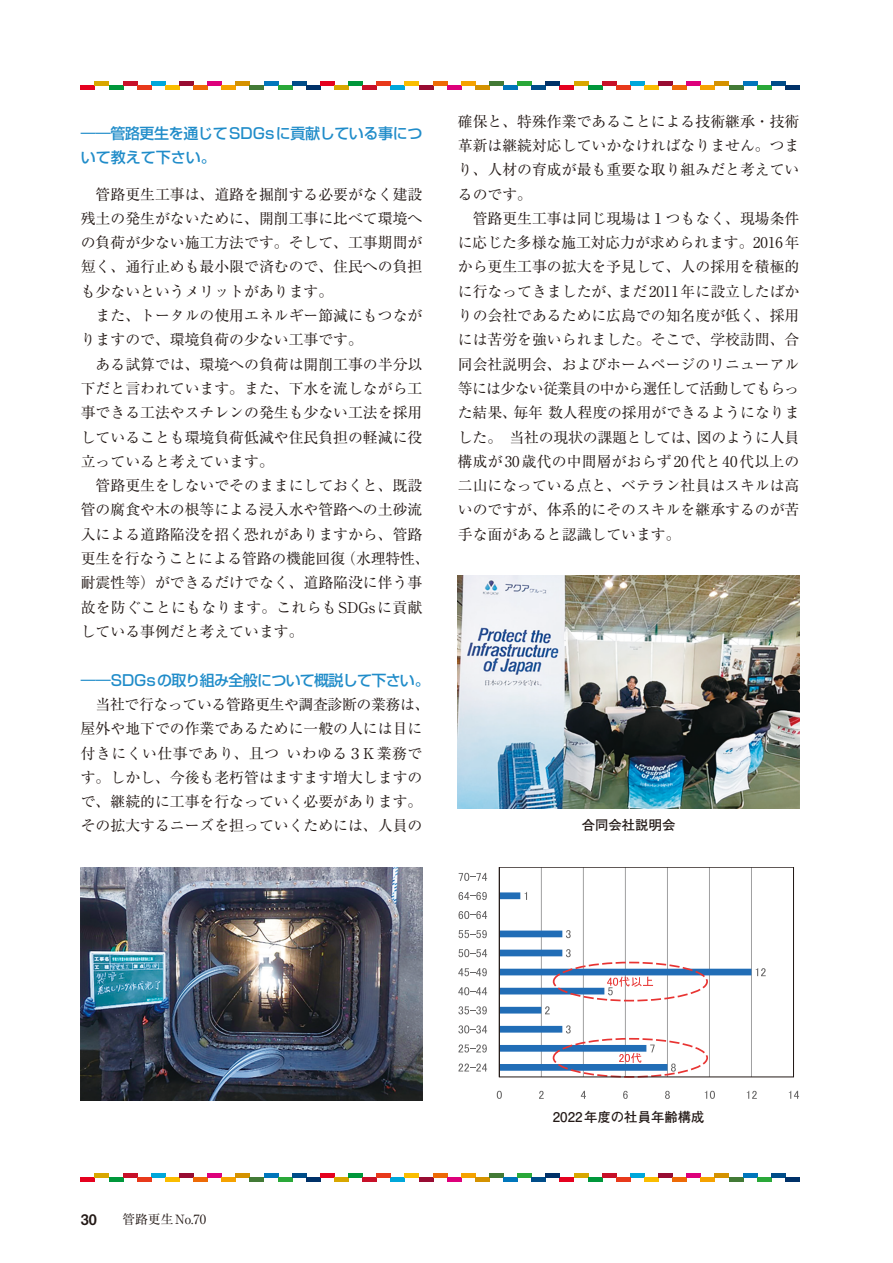
<style>
.page{position:relative;width:893px;height:1263px;background:#fff}
.page>*{position:absolute;margin:0;border:0;box-sizing:border-box;transform-origin:0 0}
.t1{font:500 15px/24.3px "Shin Go Pro";letter-spacing:-.025em;color:#208cc9}
.t2{font:500 15px "Shin Go Pro";letter-spacing:-.045em;color:#208cc9}
.t3{font:14.85px/24.3px "Ryumin Pr 5";color:#231916}
.t4{font:700 13.35px "Futo Go B101 Pro";color:#231916}
.t5{font:12.75px "Ryumin Pr 5";color:#231916}
.s1{font-family:"Midashi Go Pro MB31";font-size:14.55px}
</style>
<div class="page">
<hr style="left:151px;top:1173px;width:14px;height:4px;background:#00a7da">
<hr style="left:81px;top:1177px;width:14px;height:4px;background:#e5011f">
<hr style="left:95px;top:1173px;width:14px;height:4px;background:#d8a700">
<hr style="left:109px;top:1177px;width:14px;height:4px;background:#00973b">
<hr style="left:123px;top:1173px;width:14px;height:4px;background:#c71029">
<hr style="left:137px;top:1177px;width:14px;height:4px;background:#e8391b">
<hr style="left:165px;top:1177px;width:14px;height:4px;background:#fabd00">
<hr style="left:179px;top:1173px;width:15px;height:4px;background:#980c32">
<hr style="left:194px;top:1177px;width:14px;height:4px;background:#ed6a06">
<hr style="left:208px;top:1173px;width:14px;height:4px;background:#dd007b">
<hr style="left:222px;top:1177px;width:14px;height:4px;background:#f5a200">
<hr style="left:236px;top:1173px;width:14px;height:4px;background:#d49200">
<hr style="left:250px;top:1177px;width:14px;height:4px;background:#437a36">
<hr style="left:264px;top:1173px;width:14px;height:4px;background:#0076bb">
<hr style="left:278px;top:1177px;width:14px;height:4px;background:#2aa839">
<hr style="left:292px;top:1173px;width:14px;height:4px;background:#004d89">
<hr style="left:306px;top:1177px;width:14px;height:4px;background:#003168">
<hr style="left:630px;top:1173px;width:14px;height:4px;background:#00a7da">
<hr style="left:560px;top:1177px;width:14px;height:4px;background:#e5011f">
<hr style="left:574px;top:1173px;width:14px;height:4px;background:#d8a700">
<hr style="left:588px;top:1177px;width:14px;height:4px;background:#00973b">
<hr style="left:602px;top:1173px;width:14px;height:4px;background:#c71029">
<hr style="left:616px;top:1177px;width:14px;height:4px;background:#e8391b">
<hr style="left:644px;top:1177px;width:14px;height:4px;background:#fabd00">
<hr style="left:658px;top:1173px;width:15px;height:4px;background:#980c32">
<hr style="left:673px;top:1177px;width:14px;height:4px;background:#ed6a06">
<hr style="left:687px;top:1173px;width:14px;height:4px;background:#dd007b">
<hr style="left:701px;top:1177px;width:14px;height:4px;background:#f5a200">
<hr style="left:715px;top:1173px;width:14px;height:4px;background:#d49200">
<hr style="left:729px;top:1177px;width:14px;height:4px;background:#437a36">
<hr style="left:743px;top:1173px;width:14px;height:4px;background:#0076bb">
<hr style="left:757px;top:1177px;width:14px;height:4px;background:#2aa839">
<hr style="left:771px;top:1173px;width:14px;height:4px;background:#004d89">
<hr style="left:785px;top:1177px;width:14px;height:4px;background:#003168">
<hr style="left:391px;top:1177px;width:14px;height:4px;background:#00a7da">
<hr style="left:320px;top:1173px;width:14px;height:4px;background:#e5011f">
<hr style="left:334px;top:1177px;width:14px;height:4px;background:#d8a700">
<hr style="left:348px;top:1173px;width:15px;height:4px;background:#00973b">
<hr style="left:363px;top:1177px;width:14px;height:4px;background:#c71029">
<hr style="left:377px;top:1173px;width:14px;height:4px;background:#e8391b">
<hr style="left:405px;top:1173px;width:14px;height:4px;background:#fabd00">
<hr style="left:419px;top:1177px;width:14px;height:4px;background:#980c32">
<hr style="left:433px;top:1173px;width:14px;height:4px;background:#ed6a06">
<hr style="left:447px;top:1177px;width:14px;height:4px;background:#dd007b">
<hr style="left:461px;top:1173px;width:14px;height:4px;background:#f5a200">
<hr style="left:475px;top:1177px;width:14px;height:4px;background:#d49200">
<hr style="left:489px;top:1173px;width:14px;height:4px;background:#437a36">
<hr style="left:503px;top:1177px;width:15px;height:4px;background:#0076bb">
<hr style="left:518px;top:1173px;width:14px;height:4px;background:#2aa839">
<hr style="left:532px;top:1177px;width:14px;height:4px;background:#004d89">
<hr style="left:546px;top:1173px;width:14px;height:4px;background:#003168">
<hr style="left:151px;top:81px;width:14px;height:4px;background:#00a7da">
<hr style="left:81px;top:85px;width:14px;height:4px;background:#e5011f">
<hr style="left:95px;top:81px;width:14px;height:4px;background:#d8a700">
<hr style="left:109px;top:85px;width:14px;height:4px;background:#00973b">
<hr style="left:123px;top:81px;width:14px;height:4px;background:#c71029">
<hr style="left:137px;top:85px;width:14px;height:4px;background:#e8391b">
<hr style="left:165px;top:85px;width:14px;height:4px;background:#fabd00">
<hr style="left:179px;top:81px;width:15px;height:4px;background:#980c32">
<hr style="left:194px;top:85px;width:14px;height:4px;background:#ed6a06">
<hr style="left:208px;top:81px;width:14px;height:4px;background:#dd007b">
<hr style="left:222px;top:85px;width:14px;height:4px;background:#f5a200">
<hr style="left:236px;top:81px;width:14px;height:4px;background:#d49200">
<hr style="left:250px;top:85px;width:14px;height:4px;background:#437a36">
<hr style="left:264px;top:81px;width:14px;height:4px;background:#0076bb">
<hr style="left:278px;top:85px;width:14px;height:4px;background:#2aa839">
<hr style="left:292px;top:81px;width:14px;height:4px;background:#004d89">
<hr style="left:306px;top:85px;width:14px;height:4px;background:#003168">
<hr style="left:630px;top:81px;width:14px;height:4px;background:#00a7da">
<hr style="left:560px;top:85px;width:14px;height:4px;background:#e5011f">
<hr style="left:574px;top:81px;width:14px;height:4px;background:#d8a700">
<hr style="left:588px;top:85px;width:14px;height:4px;background:#00973b">
<hr style="left:602px;top:81px;width:14px;height:4px;background:#c71029">
<hr style="left:616px;top:85px;width:14px;height:4px;background:#e8391b">
<hr style="left:644px;top:85px;width:14px;height:4px;background:#fabd00">
<hr style="left:658px;top:81px;width:15px;height:4px;background:#980c32">
<hr style="left:673px;top:85px;width:14px;height:4px;background:#ed6a06">
<hr style="left:687px;top:81px;width:14px;height:4px;background:#dd007b">
<hr style="left:701px;top:85px;width:14px;height:4px;background:#f5a200">
<hr style="left:715px;top:81px;width:14px;height:4px;background:#d49200">
<hr style="left:729px;top:85px;width:14px;height:4px;background:#437a36">
<hr style="left:743px;top:81px;width:14px;height:4px;background:#0076bb">
<hr style="left:757px;top:85px;width:14px;height:4px;background:#2aa839">
<hr style="left:771px;top:81px;width:14px;height:4px;background:#004d89">
<hr style="left:785px;top:85px;width:14px;height:4px;background:#003168">
<hr style="left:391px;top:85px;width:14px;height:4px;background:#00a7da">
<hr style="left:320px;top:81px;width:14px;height:4px;background:#e5011f">
<hr style="left:334px;top:85px;width:14px;height:4px;background:#d8a700">
<hr style="left:348px;top:81px;width:15px;height:4px;background:#00973b">
<hr style="left:363px;top:85px;width:14px;height:4px;background:#c71029">
<hr style="left:377px;top:81px;width:14px;height:4px;background:#e8391b">
<hr style="left:405px;top:81px;width:14px;height:4px;background:#fabd00">
<hr style="left:419px;top:85px;width:14px;height:4px;background:#980c32">
<hr style="left:433px;top:81px;width:14px;height:4px;background:#ed6a06">
<hr style="left:447px;top:85px;width:14px;height:4px;background:#dd007b">
<hr style="left:461px;top:81px;width:14px;height:4px;background:#f5a200">
<hr style="left:475px;top:85px;width:14px;height:4px;background:#d49200">
<hr style="left:489px;top:81px;width:14px;height:4px;background:#437a36">
<hr style="left:503px;top:85px;width:15px;height:4px;background:#0076bb">
<hr style="left:518px;top:81px;width:14px;height:4px;background:#2aa839">
<hr style="left:532px;top:85px;width:14px;height:4px;background:#004d89">
<hr style="left:546px;top:81px;width:14px;height:4px;background:#003168">
<img style="left:81px;top:867px;width:341px;height:233px">
<img style="left:458px;top:575px;width:341px;height:234px">
<hr style="left:541px;top:867px;width:1px;height:210px;background:#a0a0a1">
<hr style="left:583px;top:867px;width:1px;height:210px;background:#a0a0a1">
<hr style="left:625px;top:867px;width:1px;height:210px;background:#a0a0a1">
<hr style="left:667px;top:867px;width:1px;height:210px;background:#a0a0a1">
<hr style="left:709px;top:867px;width:1px;height:210px;background:#a0a0a1">
<hr style="left:751px;top:867px;width:1px;height:210px;background:#a0a0a1">
<div style="left:499px;top:867px;width:295px;height:210px;border:1px solid #231916"></div>
<svg style="left:497px;top:1091px;width:5px;height:8px"></svg>
<svg style="left:539px;top:1091px;width:5px;height:8px"></svg>
<svg style="left:581px;top:1091px;width:5px;height:8px"></svg>
<svg style="left:623px;top:1091px;width:5px;height:8px"></svg>
<svg style="left:665px;top:1091px;width:5px;height:8px"></svg>
<svg style="left:705px;top:1091px;width:10px;height:8px"></svg>
<svg style="left:747px;top:1091px;width:10px;height:8px"></svg>
<svg style="left:789px;top:1091px;width:10px;height:8px"></svg>
<svg style="left:458px;top:1063px;width:29px;height:8px"></svg>
<svg style="left:458px;top:1044px;width:29px;height:8px"></svg>
<svg style="left:458px;top:1025px;width:29px;height:8px"></svg>
<svg style="left:458px;top:1006px;width:29px;height:8px"></svg>
<svg style="left:458px;top:987px;width:29px;height:8px"></svg>
<svg style="left:458px;top:968px;width:29px;height:8px"></svg>
<svg style="left:458px;top:949px;width:29px;height:8px"></svg>
<svg style="left:458px;top:930px;width:29px;height:8px"></svg>
<svg style="left:458px;top:911px;width:29px;height:8px"></svg>
<svg style="left:458px;top:892px;width:29px;height:8px"></svg>
<svg style="left:459px;top:873px;width:28px;height:8px"></svg>
<svg style="left:499px;top:892px;width:267px;height:179px"></svg>
<p class="t1" style="left:81px;top:119px;width:343px">――管路更生を通じてSDGsに貢献している事について教えて下さい。</p>
<p class="t3" style="left:81px;top:181px;width:350px">　管路更生工事は、道路を掘削する必要がなく建設残土の発生がないために、開削工事に比べて環境への負荷が少ない施工方法です。そして、工事期間が短く、通行止めも最小限で済むので、住民への負担も少ないというメリットがあります。<br>　また、トータルの使用エネルギー節減にもつながりますので、環境負荷の少ない工事です。<br>　ある試算では、環境への負荷は開削工事の半分以下だと言われています。また、下水を流しながら工事できる工法やスチレンの発生も少ない工法を採用していることも環境負荷低減や住民負担の軽減に役立っていると考えています。<br>　管路更生をしないでそのままにしておくと、既設管の腐食や木の根等による浸入水や管路への土砂流入による道路陥没を招く恐れがありますから、管路更生を行なうことによる管路の機能回復（水理特性、耐震性等）ができるだけでなく、道路陥没に伴う事故を防ぐことにもなります。これらもSDGsに貢献している事例だと考えています。</p>
<p class="t2" style="left:81px;top:668px;width:351px">――SDGsの取り組み全般について概説して下さい。</p>
<p class="t3" style="left:81px;top:691px;width:350px">　当社で行なっている管路更生や調査診断の業務は、屋外や地下での作業であるために一般の人には目に付きにくい仕事であり、且ついわゆる３K業務です。しかし、今後も老朽管はますます増大しますので、継続的に工事を行なっていく必要があります。その拡大するニーズを担っていくためには、人員の</p>
<p class="t3" style="left:458px;top:108px;width:343px">確保と、特殊作業であることによる技術継承・技術革新は継続対応していかなければなりません。つまり、人材の育成が最も重要な取り組みだと考えているのです。<br>　管路更生工事は同じ現場は１つもなく、現場条件に応じた多様な施工対応力が求められます。2016年から更生工事の拡大を予見して、人の採用を積極的に行なってきましたが、まだ2011年に設立したばかりの会社であるために広島での知名度が低く、採用には苦労を強いられました。そこで、学校訪問、合同会社説明会、およびホームページのリニューアル等には少ない従業員の中から選任して活動してもらった結果、毎年数人程度の採用ができるようになりました。　当社の現状の課題としては、図のように人員構成が30歳代の中間層がおらず20代と40代以上の二山になっている点と、ベテラン社員はスキルは高いのですが、体系的にそのスキルを継承するのが苦手な面があると認識しています。</p>
<p class="t4" style="left:582px;top:814px;width:95px">合同会社説明会</p>
<p class="t5" style="left:81px;top:1209px;width:127px"><span class="s1">30</span>　　管路更生No.70</p>
<p class="t4" style="left:553px;top:1106px;width:153px">2022年度の社員年齢構成</p>
</div>
